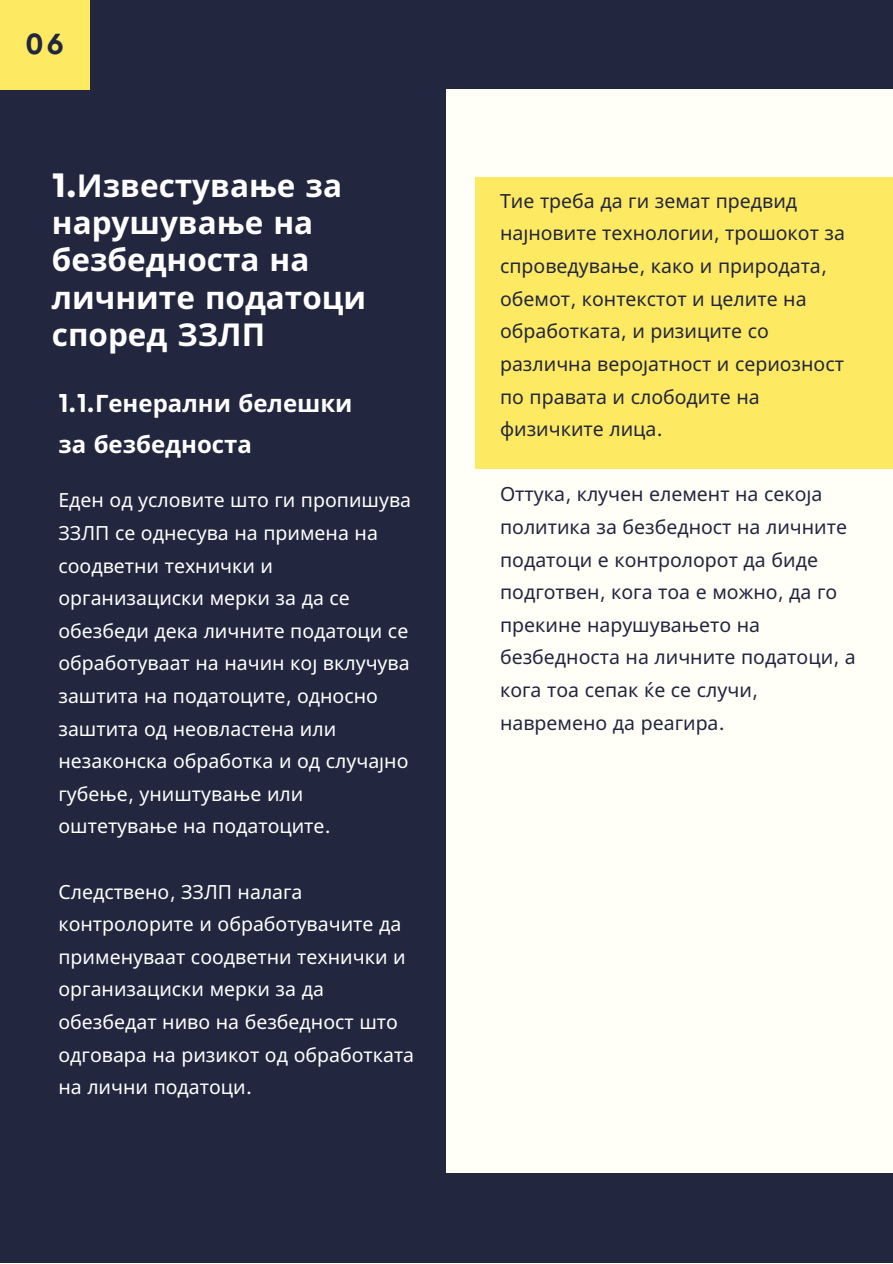
<style>
.page{position:relative;width:893px;height:1264px;background:#fff}
.page>*{position:absolute;margin:0;border:0;box-sizing:border-box;transform-origin:0 0}
.t1{font:700 31.5px/37px "Noto Sans";color:#fff}
.t2{font:700 27px "Nourd";color:#22263e}
.t3{font:700 24px/40.5px "Noto Sans";color:#fff}
.t4{font:19.5px/32.5px "Noto Sans";color:#fff}
.t5{font:19.5px/32.5px "Noto Sans";color:#22263e}
.s1{font-family:"Nourd";font-weight:800}
.s2{font-family:"Nourd"}
</style>
<div class="page">
<div style="left:0;top:0;width:892px;height:1262px;background:#22263e"></div>
<div style="left:446px;top:89px;width:446px;height:1084px;background:#fffef7"></div>
<div style="left:0;top:0;width:89px;height:89px;background:#fde962"></div>
<div style="left:474px;top:177px;width:418px;height:291px;background:#fde962"></div>
<p class="t2" style="left:25px;top:27px;width:41px">06</p>
<p class="t1" style="left:52px;top:166px;width:316px"><span class="s1">1.</span>Известување за нарушување на безбедноста на личните податоци според ЗЗЛП</p>
<p class="t3" style="left:58px;top:382px;width:295px"><span class="s2">1.1.</span>Генерални белешки за безбедноста</p>
<p class="t4" style="left:58px;top:483px;width:354px">Еден од условите што ги пропишува<br>ЗЗЛП се однесува на примена на соодветни технички и организациски мерки за да се обезбеди дека личните податоци се обработуваат на начин кој вклучува заштита на податоците<span class="s2">,</span> односно заштита од неовластена или незаконска обработка и од случајно губење<span class="s2">,</span> уништување или оштетување на податоците<span class="s2">.</span></p>
<p class="t4" style="left:58px;top:874px;width:357px">Следствено<span class="s2">,</span> ЗЗЛП налага контролорите и обработувачите да применуваат соодветни технички и организациски мерки за да обезбедат ниво на безбедност што одговара на ризикот од обработката на лични податоци<span class="s2">.</span></p>
<p class="t5" style="left:500px;top:184px;width:346px">Тие треба да ги земат предвид најновите технологии<span class="s2">,</span> трошокот за спроведување<span class="s2">,</span> како и природата<span class="s2">, </span>обемот<span class="s2">,</span> контекстот и целите на обработката<span class="s2">,</span> и ризиците со различна веројатност и сериозност по правата и слободите на физичките лица<span class="s2">.</span></p>
<p class="t5" style="left:500px;top:477px;width:357px">Оттука<span class="s2">,</span> клучен елемент на секоја политика за безбедност на личните податоци е контролорот да биде подготвен<span class="s2">,</span> кога тоа е можно<span class="s2">,</span> да го прекине нарушувањето на безбедноста на личните податоци<span class="s2">,</span> а кога тоа сепак ќе се случи<span class="s2">, </span>навремено да реагира<span class="s2">.</span></p>
</div>
